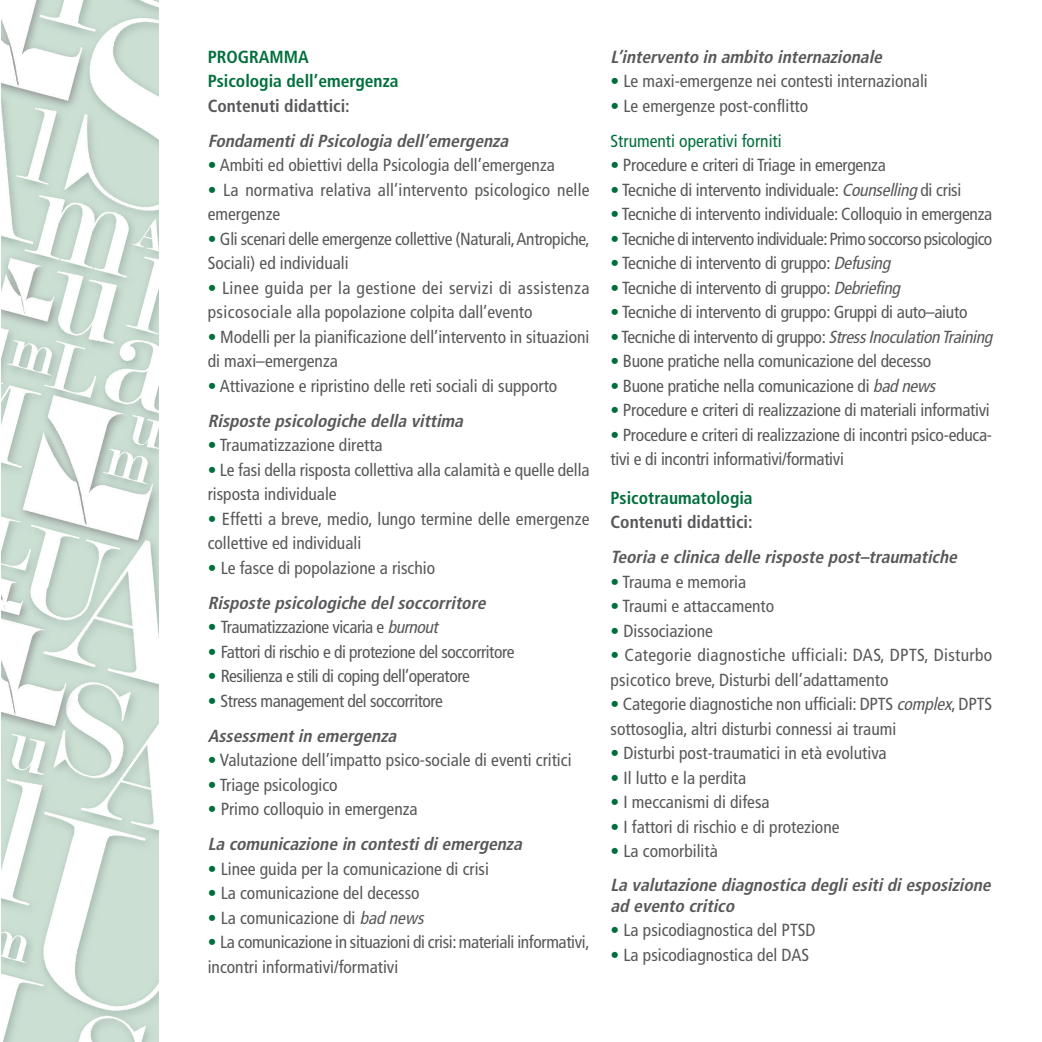
<style>
.page{position:relative;width:1042px;height:1042px;background:#fff}
.page>*{position:absolute;margin:0;border:0;box-sizing:border-box;transform-origin:0 0}
.t1{font:condensed 17.5px/24.5px "Frutiger";color:#57585a}
.t2{font:italic 700 condensed 17.5px/35px "Frutiger";color:#57585a}
.t3{font:condensed 17.5px/24.5px "Frutiger";letter-spacing:-.02em;color:#57585a}
.t4{font:condensed 17.5px/35px "Frutiger";letter-spacing:-.025em;color:#57585a}
.t5{font:condensed 17.5px/24.5px "Frutiger";letter-spacing:.025em;color:#57585a}
.t6{font:condensed 17.5px/24.5px "Frutiger";letter-spacing:.02em;color:#57585a}
.t7{font:condensed 17.5px "Frutiger";letter-spacing:-.03em;color:#57585a}
.t8{font:700 condensed 17.5px/24.5px "Frutiger";color:#006f3c}
.t9{font:condensed 17.5px/35px "Frutiger";color:#006f3c}
.t10{font:700 condensed 17.5px "Frutiger";color:#57585a}
.s1{color:#006f3c}
.s2{font-weight:700;font-style:italic}
.s3{font-weight:400;font-style:normal;color:#006f3c}
.s4{font-weight:400;font-style:normal}
.s5{font-style:italic}
.s6{color:#57585a}
</style>
<div class="page">
<img style="left:1px;top:0;width:157px;height:1042px">
<p class="t8" style="left:208px;top:46px;width:192px">PROGRAMMA<br>Psicologia dell’emergenza</p>
<p class="t10" style="left:208px;top:99px;width:144px">Contenuti didattici:</p>
<p class="t2" style="left:208px;top:125px;width:305px">Fondamenti di Psicologia dell’emergenza</p>
<p class="t1" style="left:208px;top:154px;width:349px"><span class="s1">•</span> Ambiti ed obiettivi della Psicologia dell’emergenza</p>
<p class="t1" style="left:208px;top:179px;width:383px"><span class="s1">•</span> La normativa relativa all’intervento psicologico nelle emergenze</p>
<p class="t3" style="left:208px;top:228px;width:383px"><span class="s1">•</span> Gli scenari delle emergenze collettive (Naturali,Antropiche,<br>Sociali) ed individuali</p>
<p class="t5" style="left:208px;top:277px;width:383px"><span class="s1">•</span> Linee guida per la gestione dei servizi di assistenza psicosociale alla popolazione colpita dall’evento</p>
<p class="t1" style="left:208px;top:326px;width:383px"><span class="s1">•</span> Modelli per la pianificazione dell’intervento in situazioni di maxi–emergenza</p>
<p class="t1" style="left:208px;top:370px;width:351px;line-height:35px"><span class="s1">•</span> Attivazione e ripristino delle reti sociali di supporto<br><span class="s2">Risposte psicologiche della vittima</span></p>
<p class="t1" style="left:208px;top:434px;width:176px"><span class="s1">•</span> Traumatizzazione diretta</p>
<p class="t1" style="left:208px;top:459px;width:383px"><span class="s1">•</span> Le fasi della risposta collettiva alla calamità e quelle della risposta individuale</p>
<p class="t1" style="left:208px;top:508px;width:383px"><span class="s1">•</span> Effetti a breve, medio, lungo termine delle emergenze collettive ed individuali</p>
<p class="t2" style="left:208px;top:552px;width:283px"><span class="s3">•</span> <span class="s4">Le fasce di popolazione a rischio<br></span>Risposte psicologiche del soccorritore</p>
<p class="t4" style="left:208px;top:611px;width:235px"><span class="s1">•</span> Traumatizzazione vicaria e <span class="s5">burnout</span></p>
<p class="t4" style="left:208px;top:636px;width:308px"><span class="s1">•</span> Fattori di rischio e di protezione del soccorritore</p>
<p class="t4" style="left:208px;top:660px;width:264px"><span class="s1">•</span> Resilienza e stili di coping dell’operatore</p>
<p class="t4" style="left:208px;top:685px;width:237px"><span class="s1">•</span> Stress management del soccorritore<br><span class="s2">Assessment in emergenza</span></p>
<p class="t1" style="left:208px;top:749px;width:365px"><span class="s1">•</span> Valutazione dell’impatto psico-sociale di eventi critici</p>
<p class="t1" style="left:208px;top:774px;width:131px"><span class="s1">•</span> Triage psicologico</p>
<p class="t2" style="left:208px;top:793px;width:319px"><span class="s3">•</span> <span class="s4">Primo colloquio in emergenza<br></span>La comunicazione in contesti di emergenza</p>
<p class="t1" style="left:208px;top:858px;width:283px"><span class="s1">•</span> Linee guida per la comunicazione di crisi</p>
<p class="t1" style="left:208px;top:882px;width:213px"><span class="s1">•</span> La comunicazione del decesso</p>
<p class="t1" style="left:208px;top:907px;width:221px"><span class="s1">•</span> La comunicazione di <span class="s5">badnews</span></p>
<p class="t3" style="left:208px;top:931px;width:383px"><span class="s1">•</span> La comunicazione in situazioni di crisi:materiali informativi, incontri informativi/formativi</p>
<p class="t2" style="left:610px;top:41px;width:277px">L’intervento in ambito internazionale</p>
<p class="t1" style="left:610px;top:70px;width:319px"><span class="s1">•</span> Le maxi-emergenze nei contesti internazionali</p>
<p class="t9" style="left:610px;top:90px;width:199px">• <span class="s6">Le emergenze post-conflitto<br></span>Strumenti operativi forniti</p>
<p class="t1" style="left:610px;top:154px;width:277px"><span class="s1">•</span> Procedure e criteri di Triage in emergenza</p>
<p class="t1" style="left:610px;top:179px;width:352px"><span class="s1">•</span> Tecniche di intervento individuale: <span class="s5">Counselling</span>di crisi</p>
<p class="t1" style="left:610px;top:203px;width:383px"><span class="s1">•</span> Tecniche di intervento individuale: Colloquio in emergenza</p>
<p class="t7" style="left:610px;top:232px;width:383px"><span class="s1">•</span> Tecniche di intervento individuale:Primo soccorso psicologico</p>
<p class="t1" style="left:610px;top:252px;width:285px"><span class="s1">•</span> Tecniche di intervento di gruppo: <span class="s5">Defusing</span></p>
<p class="t1" style="left:610px;top:277px;width:295px"><span class="s1">•</span> Tecniche di intervento di gruppo: <span class="s5">Debriefing</span></p>
<p class="t1" style="left:610px;top:301px;width:358px"><span class="s1">•</span> Tecniche di intervento di gruppo: Gruppi di auto–aiuto</p>
<p class="t3" style="left:610px;top:326px;width:387px"><span class="s1">•</span>Tecniche di intervento di gruppo: <span class="s5">StressInoculationTraining</span></p>
<p class="t1" style="left:610px;top:350px;width:322px"><span class="s1">•</span> Buone pratiche nella comunicazione del decesso</p>
<p class="t1" style="left:610px;top:375px;width:330px"><span class="s1">•</span> Buone pratiche nella comunicazione di <span class="s5">badnews</span></p>
<p class="t1" style="left:610px;top:399px;width:381px"><span class="s1">•</span> Procedure e criteri di realizzazione di materiali informativi</p>
<p class="t1" style="left:610px;top:424px;width:383px"><span class="s1">•</span> Procedure e criteri di realizzazione di incontri psico-educa&shy;tivi e di incontri informativi/formativi</p>
<p class="t8" style="left:610px;top:487px;width:144px">Psicotraumatologia</p>
<p class="t10" style="left:610px;top:515px;width:144px">Contenuti didattici:</p>
<p class="t2" style="left:610px;top:541px;width:351px">Teoria e clinica delle risposte post–traumatiche</p>
<p class="t1" style="left:610px;top:571px;width:137px"><span class="s1">•</span> Trauma e memoria</p>
<p class="t1" style="left:610px;top:595px;width:165px"><span class="s1">•</span> Traumi e attaccamento</p>
<p class="t1" style="left:610px;top:620px;width:104px"><span class="s1">•</span> Dissociazione</p>
<p class="t6" style="left:610px;top:644px;width:383px"><span class="s1">•</span> Categorie diagnostiche ufficiali: DAS, DPTS, Disturbo psicotico breve, Disturbi dell’adattamento</p>
<p class="t1" style="left:610px;top:693px;width:383px"><span class="s1">•</span> Categorie diagnostiche non ufficiali: DPTS <span class="s5">complex</span>, DPTS sottosoglia, altri disturbi connessi ai traumi</p>
<p class="t1" style="left:610px;top:742px;width:277px"><span class="s1">•</span> Disturbi post-traumatici in età evolutiva</p>
<p class="t1" style="left:610px;top:767px;width:137px"><span class="s1">•</span> Il lutto e la perdita</p>
<p class="t1" style="left:610px;top:791px;width:161px"><span class="s1">•</span> I meccanismi di difesa</p>
<p class="t1" style="left:610px;top:816px;width:231px"><span class="s1">•</span> I fattori di rischio e di protezione</p>
<p class="t2" style="left:610px;top:836px;width:385px;line-height:33.2px"><span class="s3">•</span> <span class="s4">La comorbilità<br></span>La valutazione diagnostica degli esiti di esposizione</p>
<p class="t2" style="left:610px;top:889px;width:129px">ad evento critico</p>
<p class="t1" style="left:610px;top:919px;width:207px"><span class="s1">•</span> La psicodiagnostica del PTSD</p>
<p class="t1" style="left:610px;top:944px;width:200px"><span class="s1">•</span> La psicodiagnostica del DAS</p>
</div>
